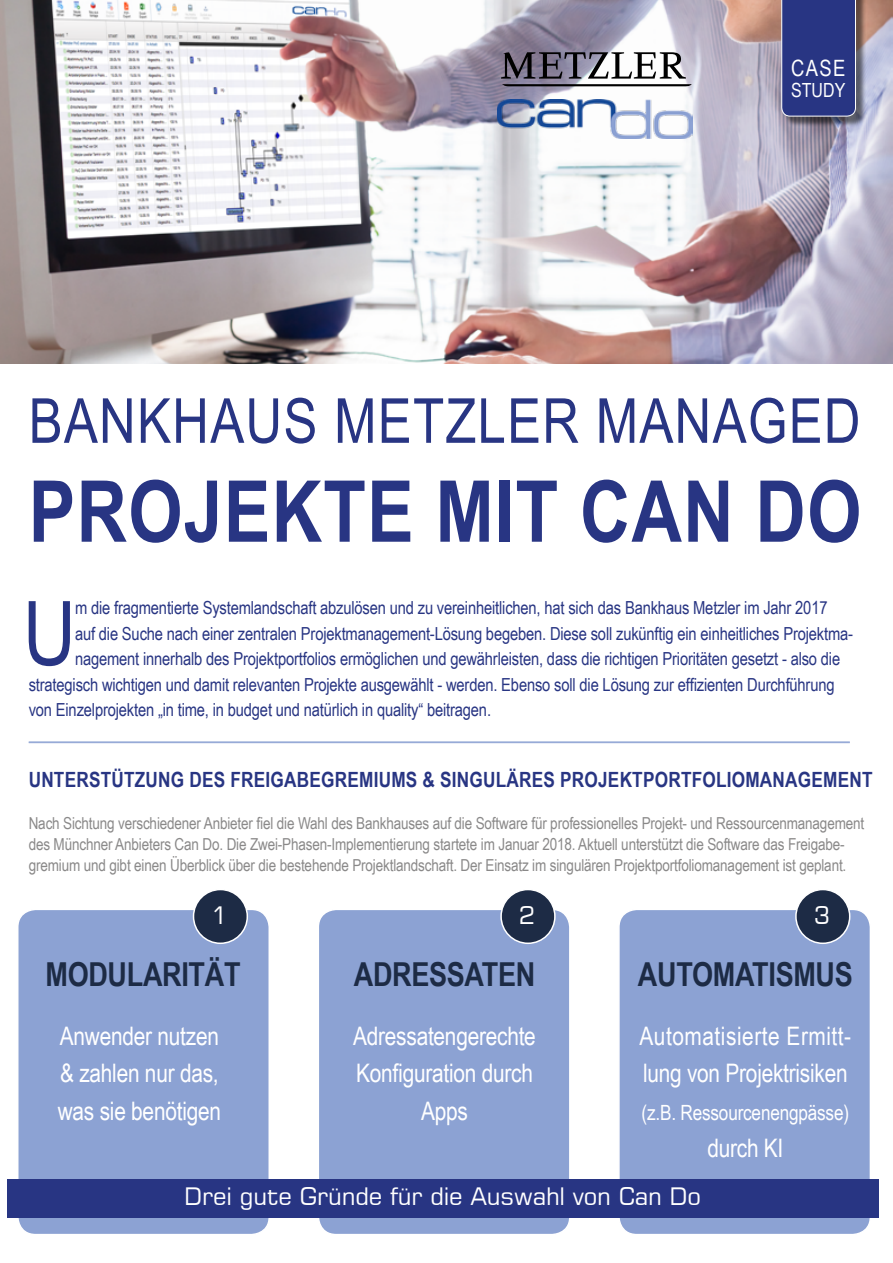
<style>
.page{position:relative;width:893px;height:1263px;background:#fff}
.page>*{position:absolute;margin:0;border:0;box-sizing:border-box;transform-origin:0 0}
.t1{font:89.25px "Arial Narrow";color:#283583}
.t2{font:700 85.35px "Arial Narrow";letter-spacing:.015em;color:#283583}
.t3{font:62.1px "Arial Narrow";letter-spacing:.02em;color:#283583}
.t4{font:700 33px "Arial Narrow";letter-spacing:-.01em;color:#1d2b45}
.t5{font:25.5px/37.5px "Arial Narrow";letter-spacing:-.01em;color:#fff;text-align:justify}
.t6{font:24px "Square 721 BT";letter-spacing:-.01em;color:#fff}
.t7{font:22.5px "Arial Narrow";color:#fff}
.t8{font:700 21px "Arial Narrow";letter-spacing:.01em;color:#283583}
.t9{font:21px "Arial Narrow";letter-spacing:-.01em;color:#fff}
.t10{font:19.5px "Arial Narrow";color:#fff}
.t11{font:18px "Arial Narrow";letter-spacing:-.01em;color:#283583}
.t12{font:16.5px/21px "Arial Narrow";letter-spacing:-.01em;color:#8a8989}
</style>
<div class="page">
<div style="left:318px;top:909px;width:252px;height:325px;background:#8ca2d3;border-radius:18px"></div>
<div style="left:318px;top:909px;width:253px;height:326px;border:2px solid #fff;border-radius:18px"></div>
<div style="left:18px;top:909px;width:251px;height:325px;background:#8ca2d3;border-radius:18px"></div>
<div style="left:17px;top:909px;width:253px;height:326px;border:2px solid #fff;border-radius:18px"></div>
<div style="left:619px;top:909px;width:251px;height:325px;background:#8ca2d3;border-radius:18px"></div>
<div style="left:618px;top:909px;width:253px;height:326px;border:2px solid #fff;border-radius:18px"></div>
<img style="left:0;top:0;width:893px;height:364px">
<hr style="left:29px;top:742px;width:821px;height:1px;background:#8ca2d3">
<img style="left:497px;top:100px;width:196px;height:38px">
<div style="left:783px;top:0;width:82px;height:127px;background:#000;opacity:.54"></div>
<div style="left:781px;top:0;width:75px;height:116px;background:#283583"></div>
<svg style="left:499px;top:52px;width:192px;height:35px"></svg>
<div style="left:7px;top:1179px;width:871px;height:38px;background:#283583"></div>
<div style="left:194px;top:889px;width:53px;height:54px;background:#1d2b45;border-radius:50%"></div>
<div style="left:193px;top:889px;width:55px;height:55px;border:2px solid #fff;border-radius:50%"></div>
<div style="left:501px;top:889px;width:54px;height:54px;background:#1d2b45;border-radius:50%"></div>
<div style="left:500px;top:889px;width:56px;height:55px;border:2px solid #fff;border-radius:50%"></div>
<div style="left:796px;top:889px;width:54px;height:54px;background:#1d2b45;border-radius:50%"></div>
<div style="left:795px;top:889px;width:55px;height:55px;border:2px solid #fff;border-radius:50%"></div>
<p class="t7" style="left:791px;top:51px;width:56px">CASE</p>
<p class="t10" style="left:791px;top:75px;width:56px">STUDY</p>
<h3 class="t3" style="left:29px;top:375px;width:833px">BANKHAUS METZLER MANAGED</h3>
<h2 class="t2" style="left:29px;top:447px;width:834px">PROJEKTE MIT CAN DO</h2>
<h1 class="t1" style="left:23px;top:568px;width:54px">U</h1>
<p class="t11" style="left:75px;top:594px;width:754px">m die fragmentierte Systemlandschaft abzulösen und zu vereinheitlichen, hat sich das Bankhaus Metzler im Jahr 2017</p>
<p class="t11" style="left:75px;top:620px;width:780px">auf die Suche nach einer zentralen Projektmanagement-Lösung begeben. Diese soll zukünftig ein einheitliches Projektma-</p>
<p class="t11" style="left:75px;top:645px;width:767px">nagement innerhalb des Projektportfolios ermöglichen und gewährleisten, dass die richtigen Prioritäten gesetzt - also die</p>
<p class="t11" style="left:29px;top:671px;width:807px">strategisch wichtigen und damit relevanten Projekte ausgewählt - werden. Ebenso soll die Lösung zur effizienten Durchführung</p>
<p class="t11" style="left:29px;top:696px;width:464px">von Einzelprojekten „in time, in budget und natürlich in quality“ beitragen.</p>
<p class="t8" style="left:29px;top:764px;width:845px">UNTERSTÜTZUNG DES FREIGABEGREMIUMS &amp; SINGULÄRES PROJEKTPORTFOLIOMANAGEMENT</p>
<p class="t12" style="left:29px;top:812px;width:837px">Nach Sichtung verschiedener Anbieter fiel die Wahl des Bankhauses auf die Software für professionelles Projekt- und Ressourcenmanagement des Münchner Anbieters Can Do. Die Zwei-Phasen-Implementierung startete im Januar 2018. Aktuell unterstützt die Software das Freigabe&shy;gremium und gibt einen Überblick über die bestehende Projektlandschaft. Der Einsatz im singulären Projektportfoliomanagement ist geplant.</p>
<h3 class="t6" style="left:211px;top:900px;width:18px">1</h3>
<h3 class="t6" style="left:519px;top:900px;width:18px">2</h3>
<h3 class="t6" style="left:814px;top:900px;width:18px">3</h3>
<h3 class="t4" style="left:45px;top:949px;width:197px">MODULARITÄT</h3>
<h3 class="t5" style="left:58px;top:1016px;width:165px">Anwender nutzen &amp; zahlen nur das, was sie benötigen</h3>
<h3 class="t4" style="left:354px;top:949px;width:183px">ADRESSATEN</h3>
<h3 class="t5" style="left:353px;top:1016px;width:184px;text-align:center">Adressatengerechte<br>Konfiguration durch<br>Apps</h3>
<h3 class="t4" style="left:638px;top:949px;width:216px">AUTOMATISMUS</h3>
<h3 class="t5" style="left:639px;top:1016px;width:213px">Automatisierte Ermitt&shy;lung von Projektrisiken</h3>
<p class="t9" style="left:642px;top:1097px;width:209px">(z.B. Ressourcenengpässe)</p>
<h3 class="t5" style="left:707px;top:1128px;width:78px">durch KI</h3>
<h3 class="t6" style="left:184px;top:1181px;width:518px">Drei gute Gründe für die Auswahl von Can Do</h3>
</div>
